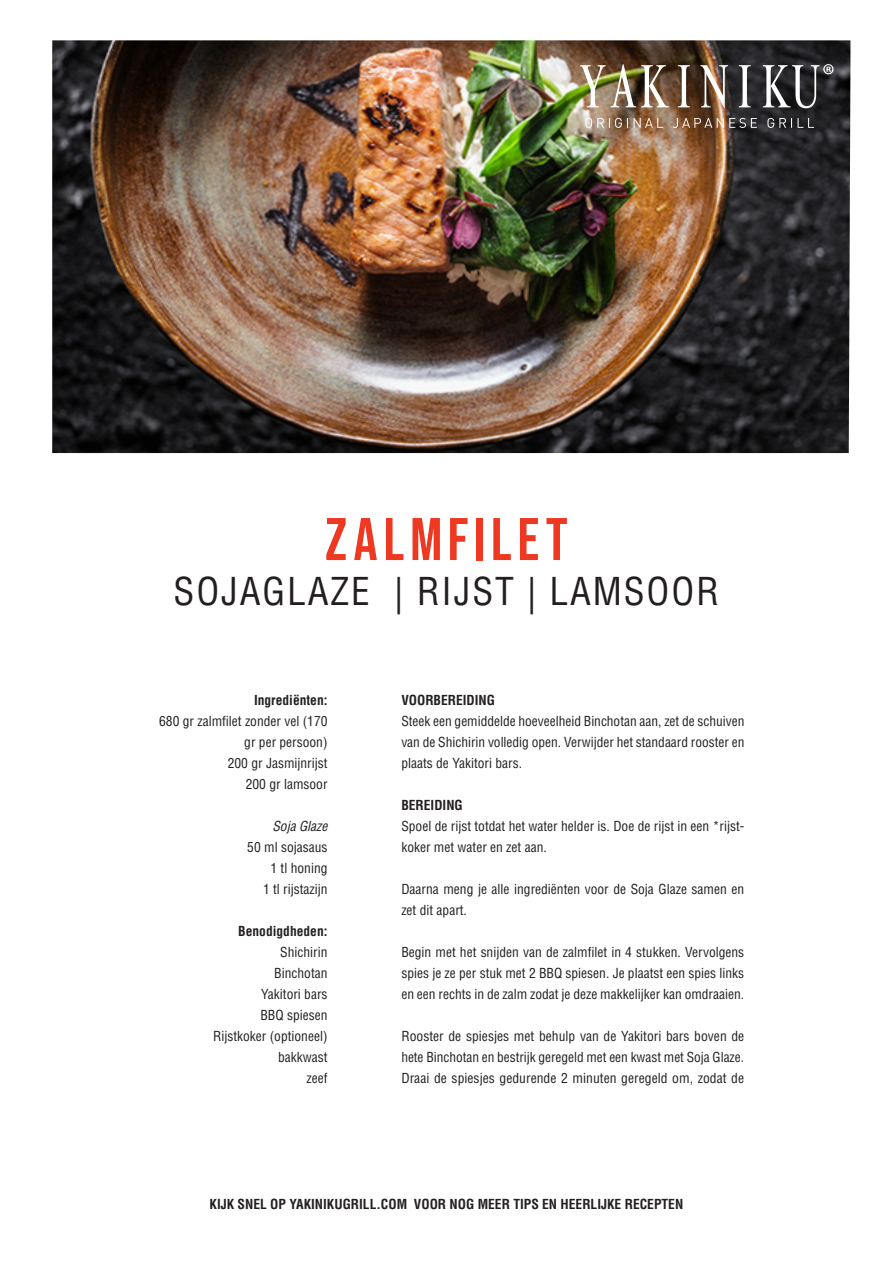
<style>
.page{position:relative;width:893px;height:1263px;background:#fff}
.page>*{position:absolute;margin:0;border:0;box-sizing:border-box;transform-origin:0 0}
.t1{font:60px "Bebas Neue";letter-spacing:.1em;color:#ef3822}
.t2{font:condensed 37.5px "Helvetica LT Std";letter-spacing:.05em;color:#231f20}
.Hoofdtekst{font:condensed 13.5px/21px "Helvetica LT Std";color:#231f20;text-align:justify}
.Ingredienten_Benodigdheden{font:condensed 13.5px/21px "Helvetica LT Std";color:#231f20;text-align:right}
.Ingredienten_Benodigdheden-2{font:700 condensed 13.5px "Helvetica LT Std";color:#231f20}
.Hoofdtekst-2{font:700 condensed 13.5px "Helvetica LT Std";color:#231f20}
.Ingredienten_Benodigdheden-3{font:italic condensed 13.5px "Helvetica LT Std";color:#231f20}
</style>
<div class="page">
<img style="left:52px;top:40px;width:798px;height:413px">
<img style="left:580px;top:64px;width:253px;height:64px">
<p class="t1" style="left:325px;top:505px;width:244px">ZALMFILET</p>
<p class="t2" style="left:174px;top:568px;width:547px">SOJAGLAZE | RIJST | LAMSOOR</p>
<p class="Ingredienten_Benodigdheden-2" style="left:254px;top:692px;width:75px">Ingrediënten:</p>
<p class="Ingredienten_Benodigdheden" style="left:159px;top:711px;width:170px">680 gr zalmfilet zonder vel (170 gr per persoon)</p>
<p class="Ingredienten_Benodigdheden" style="left:228px;top:753px;width:101px">200 gr Jasmijnrijst</p>
<p class="Ingredienten_Benodigdheden" style="left:246px;top:774px;width:83px">200 gr lamsoor</p>
<p class="Ingredienten_Benodigdheden-3" style="left:272px;top:818px;width:57px">Soja Glaze</p>
<p class="Ingredienten_Benodigdheden" style="left:247px;top:837px;width:82px">50 ml sojasaus</p>
<p class="Ingredienten_Benodigdheden" style="left:271px;top:858px;width:58px">1 tl honing</p>
<p class="Ingredienten_Benodigdheden" style="left:263px;top:879px;width:66px">1 tl rijstazijn</p>
<p class="Ingredienten_Benodigdheden-2" style="left:238px;top:923px;width:91px">Benodigdheden:</p>
<p class="Ingredienten_Benodigdheden" style="left:274px;top:942px;width:55px;text-align:center">Shichirin<br>Binchotan</p>
<p class="Ingredienten_Benodigdheden" style="left:261px;top:984px;width:68px">Yakitori bars</p>
<p class="Ingredienten_Benodigdheden" style="left:260px;top:1005px;width:69px">BBQ spiesen</p>
<p class="Ingredienten_Benodigdheden" style="left:213px;top:1026px;width:116px">Rijstkoker (optioneel)</p>
<p class="Ingredienten_Benodigdheden" style="left:278px;top:1047px;width:51px">bakkwast</p>
<p class="Ingredienten_Benodigdheden" style="left:307px;top:1068px;width:22px">zeef</p>
<p class="Hoofdtekst-2" style="left:401px;top:692px;width:95px">VOORBEREIDING</p>
<p class="Hoofdtekst" style="left:401px;top:711px;width:345px">Steek een gemiddelde hoeveelheid Binchotan aan, zet de schuiven van de Shichirin volledig open. Verwijder het standaard rooster en plaats de Yakitori bars.</p>
<p class="Hoofdtekst-2" style="left:401px;top:797px;width:63px">BEREIDING</p>
<p class="Hoofdtekst" style="left:401px;top:816px;width:344px">Spoel de rijst totdat het water helder is. Doe de rijst in een *rijst&shy;koker met water en zet aan.</p>
<p class="Hoofdtekst" style="left:401px;top:879px;width:344px">Daarna meng je alle ingrediënten voor de Soja Glaze samen en zet dit apart.</p>
<p class="Hoofdtekst" style="left:401px;top:942px;width:344px">Begin met het snijden van de zalmfilet in 4 stukken. Vervolgens spies je ze per stuk met 2 BBQ spiesen. Je plaatst een spies links en een rechts in de zalm zodat je deze makkelijker kan omdraaien.</p>
<p class="Hoofdtekst" style="left:401px;top:1026px;width:344px">Rooster de spiesjes met behulp van de Yakitori bars boven de hete Binchotan en bestrijk geregeld met een kwast met Soja Glaze.<br>Draai de spiesjes gedurende 2 minuten geregeld om, zodat de</p>
<p class="Ingredienten_Benodigdheden-2" style="left:210px;top:1196px;width:475px">KIJK SNEL OP YAKINIKUGRILL.COM VOOR NOG MEER TIPS EN HEERLIJKE RECEPTEN</p>
</div>
